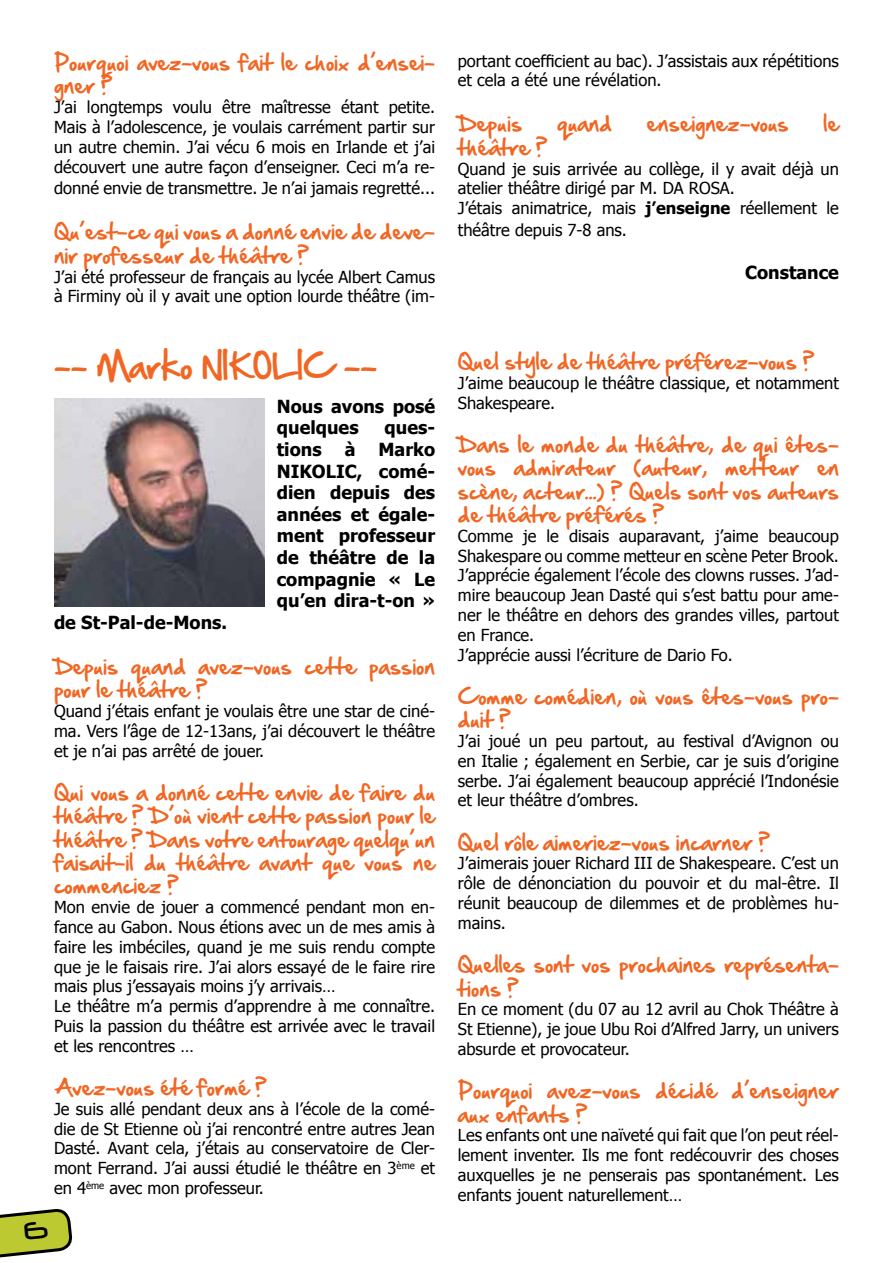
<style>
.page{position:relative;width:893px;height:1263px;background:#fff}
.page>*{position:absolute;margin:0;border:0;box-sizing:border-box;transform-origin:0 0}
.t1{font:30px "Hand Of Sean";color:#f16623}
.t2{font:19.5px/23.4px "Hand Of Sean";color:#f16623}
.t3{font:700 18px/21.6px "Tahoma";color:#000}
.t4{font:16.5px/19.8px "Tahoma";color:#000;text-align:justify}
.s1{font-weight:700}
</style>
<div class="page">
<img style="left:54px;top:399px;width:210px;height:208px">
<svg style="left:0;top:1209px;width:72px;height:49px;background:#abb44b"></svg>
<p class="t2" style="left:54px;top:51px;width:383px">Pourquoi avez-vous fait le choix d’ensei&shy;gner ?</p>
<p class="t4" style="left:54px;top:97px;width:383px">J’ai longtemps voulu être maîtresse étant petite.<br>Mais à l’adolescence, je voulais carrément partir sur un autre chemin. J’ai vécu 6 mois en Irlande et j’ai découvert une autre façon d’enseigner. Ceci m’a re-</p>
<p class="t4" style="left:54px;top:178px;width:383px">donné envie de transmettre. Je n’ai jamais regretté...</p>
<p class="t2" style="left:54px;top:220px;width:383px">Qu’est-ce qui vous a donné envie de deve&shy;nir professeur de théâtre ?</p>
<p class="t4" style="left:54px;top:266px;width:383px">J’ai été professeur de français au lycée Albert Camus à Firminy où il y avait une option lourde théâtre (im-</p>
<h1 class="t1" style="left:54px;top:339px;width:325px">-- Marko NiKolic --</h1>
<p class="t3" style="left:277px;top:394px;width:160px">Nous avons posé quelques</p>
<p class="t3" style="left:385px;top:416px;width:52px">ques-</p>
<p class="t3" style="left:277px;top:437px;width:46px">tions</p>
<p class="t3" style="left:345px;top:437px;width:12px">à</p>
<p class="t3" style="left:277px;top:437px;width:160px;text-align:justify;text-indent:102px">Marko Nikolic, comé&shy;dien depuis des années et égale&shy;ment professeur de théâtre de la compagnie « Le qu’en dira-t-on »</p>
<p class="t3" style="left:54px;top:610px;width:175px">de St-Pal-de-Mons.</p>
<p class="t2" style="left:54px;top:654px;width:383px">Depuis quand avez-vous cette passion pour le théâtre ?</p>
<p class="t4" style="left:54px;top:700px;width:383px">Quand j’étais enfant je voulais être une star de ciné&shy;ma. Vers l’âge de 12-13ans, j’ai découvert le théâtre et je n’ai pas arrêté de jouer.</p>
<p class="t2" style="left:54px;top:780px;width:383px;text-align:justify">Qui vous a donné cette envie de faire du théâtre ? D’où vient cette passion pour le théâtre ? Dans votre entourage quelqu’un faisait-il du théâtre avant que vous ne commenciez ?</p>
<p class="t4" style="left:54px;top:896px;width:383px;text-align:left">Mon envie de jouer a commencé pendant mon en&shy;fance au Gabon. Nous étions avec un de mes amis à faire les imbéciles, quand je me suis rendu compte que je le faisais rire. J’ai alors essayé de le faire rire mais plus j’essayais moins j’y arrivais…<br>Le théâtre m’a permis d’apprendre à me connaître.<br>Puis la passion du théâtre est arrivée avec le travail et les rencontres …</p>
<p class="t2" style="left:54px;top:1075px;width:215px">Avez-vous été formé ?</p>
<p class="t4" style="left:54px;top:1098px;width:383px">Je suis allé pendant deux ans à l’école de la comé&shy;die de St Etienne où j’ai rencontré entre autres Jean Dasté. Avant cela, j’étais au conservatoire de Cler&shy;mont Ferrand. J’ai aussi étudié le théâtre en 3<sup>ème</sup> et en 4<sup>ème</sup> avec mon professeur.</p>
<p class="t4" style="left:458px;top:50px;width:383px">portant coefficient au bac). J’assistais aux répétitions et cela a été une révélation.</p>
<p class="t2" style="left:458px;top:112px;width:66px">Depuis</p>
<p class="t2" style="left:557px;top:112px;width:56px">quand</p>
<p class="t2" style="left:647px;top:112px;width:143px">enseignez-vous</p>
<p class="t2" style="left:824px;top:112px;width:17px">le</p>
<p class="t2" style="left:458px;top:135px;width:92px">théâtre ?</p>
<p class="t4" style="left:458px;top:158px;width:383px;text-align:left">Quand je suis arrivée au collège, il y avait déjà un atelier théâtre dirigé par M. DA ROSA.<br>J’étais animatrice, mais <span class="s1">j’enseigne</span> réellement le</p>
<p class="t4" style="left:458px;top:219px;width:171px">théâtre depuis 7-8 ans.</p>
<p class="t3" style="left:745px;top:261px;width:95px">Constance</p>
<p class="t2" style="left:458px;top:349px;width:359px">Quel style de théâtre préférez-vous ?</p>
<p class="t4" style="left:458px;top:372px;width:383px">J’aime beaucoup le théâtre classique, et notamment<br>Shakespeare.</p>
<p class="t2" style="left:458px;top:432px;width:383px;text-align:justify">Dans le monde du théâtre, de qui êtes&shy;vous admirateur (auteur, metteur en scène, acteur...) ? Quels sont vos auteurs de théâtre préférés ?</p>
<p class="t4" style="left:458px;top:525px;width:383px;text-align:left">Comme je le disais auparavant, j’aime beaucoup Shakespare ou comme metteur en scène Peter Brook.<br>J’apprécie également l’école des clowns russes. J’ad&shy;mire beaucoup Jean Dasté qui s’est battu pour ame&shy;ner le théâtre en dehors des grandes villes, partout en France.<br>J’apprécie aussi l’écriture de Dario Fo.</p>
<p class="t2" style="left:458px;top:684px;width:383px">Comme comédien, où vous êtes-vous pro&shy;duit ?</p>
<p class="t4" style="left:458px;top:730px;width:383px">J’ai joué un peu partout, au festival d’Avignon ou en Italie ; également en Serbie, car je suis d’origine serbe. J’ai également beaucoup apprécié l’Indonésie et leur théâtre d’ombres.</p>
<p class="t2" style="left:458px;top:830px;width:314px">Quel rôle aimeriez-vous incarner ?</p>
<p class="t4" style="left:458px;top:853px;width:383px">J’aimerais jouer Richard III de Shakespeare. C’est un rôle de dénonciation du pouvoir et du mal-être. Il réunit beaucoup de dilemmes et de problèmes hu&shy;mains.</p>
<p class="t2" style="left:458px;top:952px;width:383px">Quelles sont vos prochaines représenta&shy;tions ?</p>
<p class="t4" style="left:458px;top:999px;width:383px">En ce moment (du 07 au 12 avril au Chok Théâtre à St Etienne), je joue Ubu Roi d’Alfred Jarry, un univers absurde et provocateur.</p>
<p class="t2" style="left:458px;top:1078px;width:383px">Pourquoi avez-vous décidé d’enseigner aux enfants ?</p>
<p class="t4" style="left:458px;top:1125px;width:383px">Les enfants ont une naïveté qui fait que l’on peut réel&shy;lement inventer. Ils me font redécouvrir des choses auxquelles je ne penserais pas spontanément. Les enfants jouent naturellement…</p>
</div>
